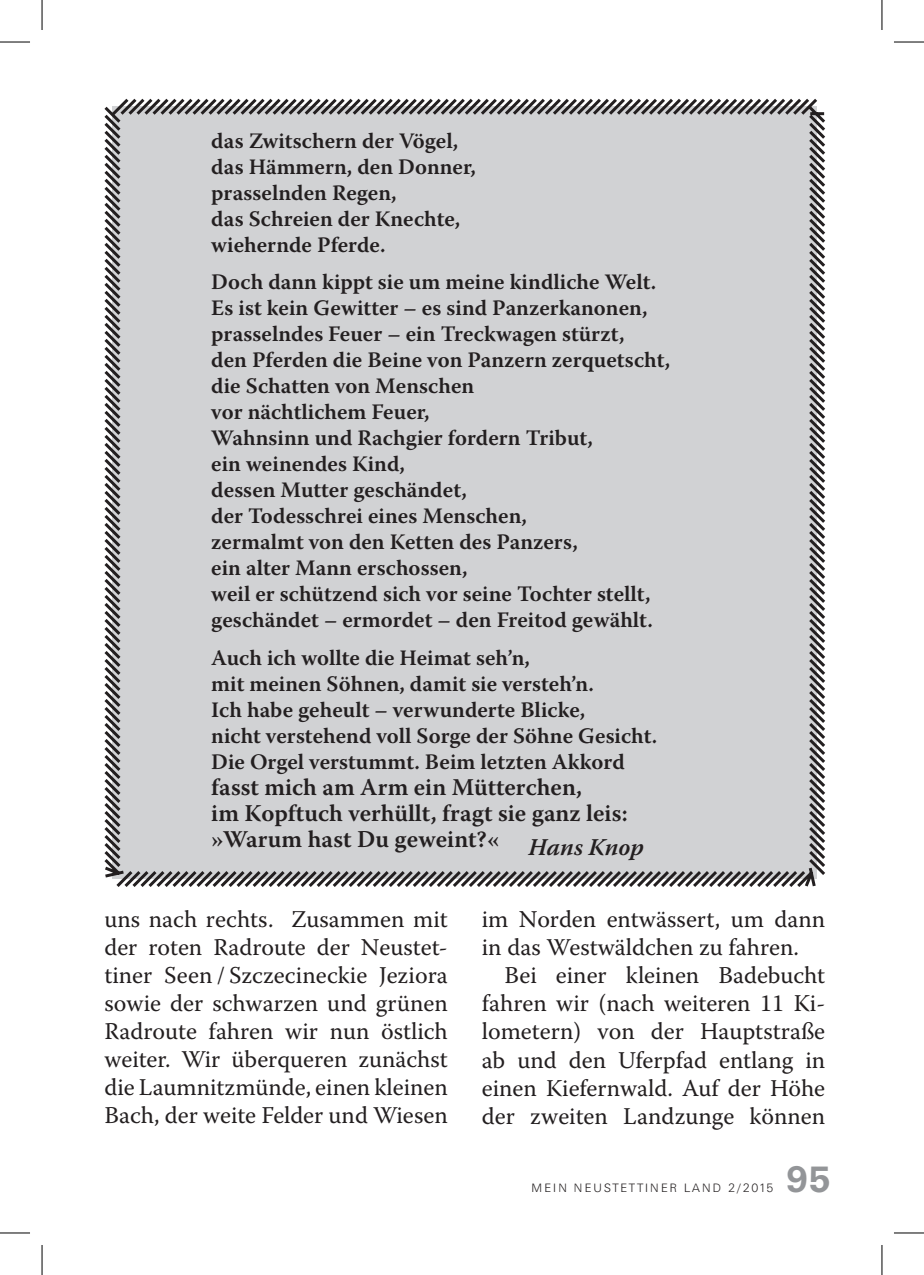
<style>
.page{position:relative;width:924px;height:1275px;background:#fff}
.page>*{position:absolute;margin:0;border:0;box-sizing:border-box;transform-origin:0 0}
.t1{font:700 36px "Univers BQ";color:#939598}
.t2{font:24px/28px "Warnock Pro";color:#231f20;text-align:justify}
.t3{font:600 24px/26px "Warnock Pro";color:#231f20}
.t4{font:600 22px/26px "Warnock Pro";color:#231f20}
.t5{font:300 12px "Univers BQ";letter-spacing:.17em;color:#231f20}
.s1{font-style:italic}
</style>
<div class="page">
<div style="left:104px;top:98px;width:721px;height:789px;background:#d1d2d4"></div>
<hr style="left:0;top:42px;width:30px;height:1px;background:#000">
<hr style="left:893px;top:42px;width:30px;height:1px;background:#000">
<hr style="left:0;top:1232px;width:30px;height:1px;background:#000">
<hr style="left:893px;top:1232px;width:30px;height:1px;background:#000">
<hr style="left:42px;top:0;width:1px;height:30px;background:#000">
<hr style="left:42px;top:1245px;width:1px;height:30px;background:#000">
<hr style="left:881px;top:0;width:1px;height:30px;background:#000">
<hr style="left:881px;top:1245px;width:1px;height:30px;background:#000">
<p class="t4" style="left:211px;top:127px;width:266px">das Zwitschern der Vögel, das Hämmern, den Donner, prasselnden Regen,<br>das Schreien der Knechte, wiehernde Pferde.</p>
<p class="t4" style="left:211px;top:269px;width:460px">Doch dann kippt sie um meine kindliche Welt.<br>Es ist kein Gewitter – es sind Panzerkanonen, prasselndes Feuer – ein Treckwagen stürzt,<br>den Pferden die Beine von Panzern zerquetscht, die Schatten von Menschen<br>vor nächtlichem Feuer,<br>Wahnsinn und Rachgier fordern Tribut,<br>ein weinendes Kind,<br>dessen Mutter geschändet,<br>der Todesschrei eines Menschen,<br>zermalmt von den Ketten des Panzers,<br>ein alter Mann erschossen,<br>weil er schützend sich vor seine Tochter stellt, geschändet – ermordet – den Freitod gewählt.</p>
<p class="t4" style="left:211px;top:644px;width:447px">Auch ich wollte die Heimat seh’n,<br>mit meinen Söhnen, damit sie versteh’n.<br>Ich habe geheult – verwunderte Blicke,<br>nicht verstehend voll Sorge der Söhne Gesicht.<br>Die Orgel verstummt. Beim letzten Akkord</p>
<p class="t3" style="left:211px;top:773px;width:433px">fasst mich am Arm ein Mütterchen,<br>im Kopftuch verhüllt, fragt sie ganz leis: »Warum hast Du geweint?« <span class="s1">Hans Knop</span></p>
<p class="t2" style="left:104px;top:905px;width:345px">uns nach rechts. Zusammen mit der roten Radroute der Neustet&shy;tiner Seen / Szczecineckie Jeziora sowie der schwarzen und grünen Radroute fahren wir nun östlich weiter. Wir überqueren zunächst die Laumnitzmünde, einen kleinen Bach, der weite Felder und Wiesen</p>
<p class="t2" style="left:481px;top:905px;width:344px">im Norden entwässert, um dann in das Westwäldchen zu fahren.</p>
<p class="t2" style="left:481px;top:961px;width:345px;text-indent:23px">Bei einer kleinen Badebucht fahren wir (nach weiteren 11 Ki&shy;lometern) von der Hauptstraße ab und den Uferpfad entlang in einen Kiefernwald. Auf der Höhe der zweiten Landzunge können</p>
<p class="t5" style="left:531px;top:1180px;width:243px">MEIN N EUSTETTINER LAND 2/2015</p>
<h1 class="t1" style="left:785px;top:1158px;width:46px">95</h1>
</div>
